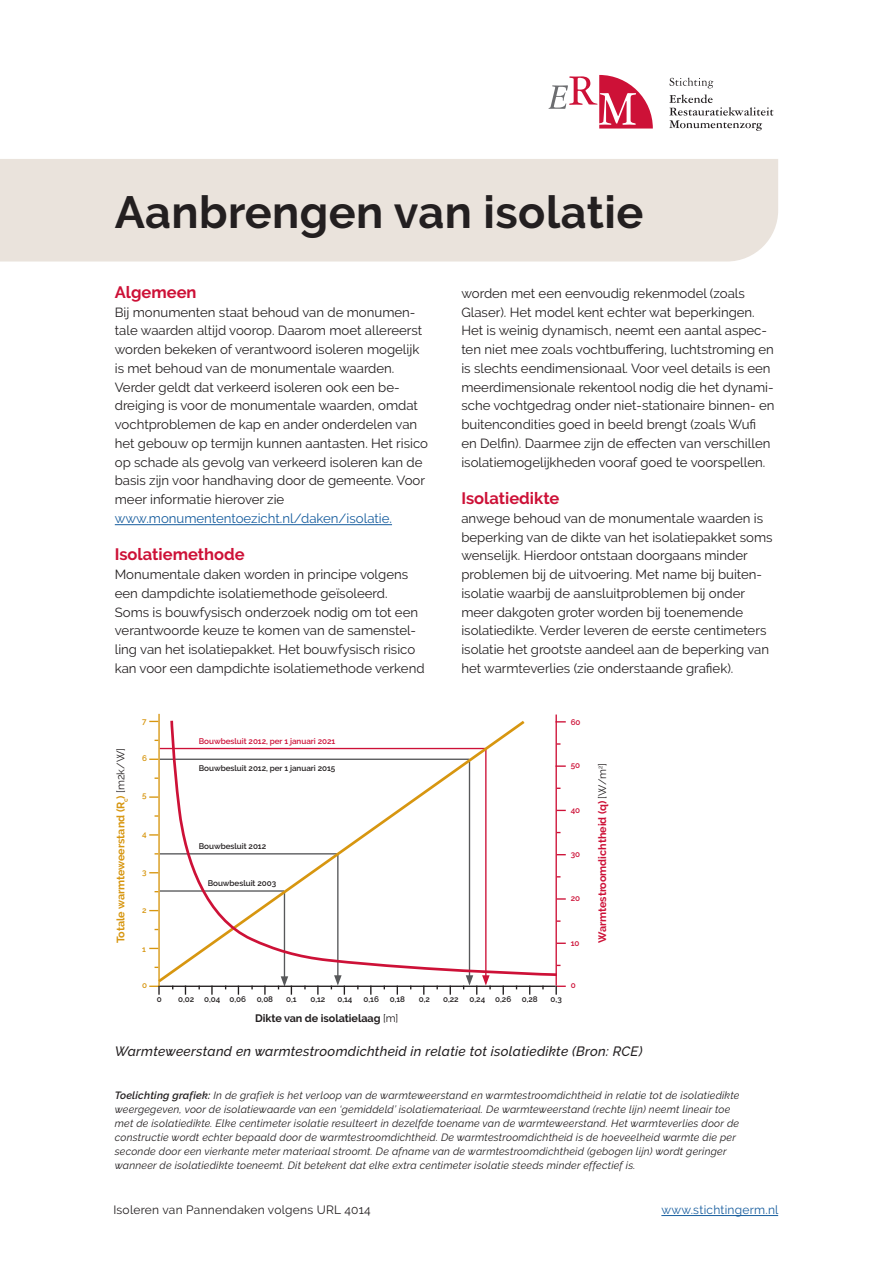
<style>
.page{position:relative;width:893px;height:1263px;background:#fff}
.page>*{position:absolute;margin:0;border:0;box-sizing:border-box;transform-origin:0 0}
.KOP_ISO{font:700 45px "Raleway";letter-spacing:.01em;color:#231f20}
.TUSSENKOP{font:700 16.5px "Raleway";color:#cd1137}
.TEKST_LAATSTE_KOL{font:italic 500 13.5px "Raleway";letter-spacing:.02em;color:#231f20}
.PLAT{font:13.2px/18.8px "Raleway";color:#231f20}
.t1{font:12px "Raleway";letter-spacing:.02em;color:#231f20}
.t2{font:12px "Raleway";letter-spacing:.02em;color:#175d9e}
.TEKST_LAATSTE_KOL-2{font:700 10.8px "Raleway";letter-spacing:-.005em;color:#d79610}
.TEKST_LAATSTE_KOL-3{font:700 10.8px "Raleway";letter-spacing:-.005em;color:#cd1137}
.TEKST_LAATSTE_KOL-4{font:700 10.8px "Raleway";letter-spacing:-.005em;color:#231f20}
.TEKST_LAATSTE_KOL-5{font:italic 10.5px "Raleway";letter-spacing:.02em;color:#231f20}
.TEKST_LAATSTE_KOL-6{font:600 8.1px "Raleway";letter-spacing:-.005em;color:#231f20}
.TEKST_LAATSTE_KOL-7{font:600 8.1px "Raleway";letter-spacing:-.005em;color:#cd1137}
.TEKST_LAATSTE_KOL-8{font:600 8.1px "Raleway";color:#d79610}
.s1{color:#175d9e}
.s2{font-weight:400;color:#231f20}
.s3{font-weight:400}
.s4{font-weight:600}
</style>
<div class="page">
<hr style="left:661px;top:1215px;width:117px;height:1px;background:#175d9e">
<div style="left:0;top:159px;width:778px;height:102px;background:#eae3dc"></div>
<svg style="left:549px;top:75px;width:104px;height:54px"></svg>
<div style="left:554px;top:117px;width:42px;height:12px;background:#fff"></div>
<svg style="left:669px;top:77px;width:105px;height:54px"></svg>
<div style="left:715px;top:68px;width:85px;height:25px;background:#fff"></div>
<svg style="left:149px;top:985px;width:11px;height:10px"></svg>
<svg style="left:211px;top:987px;width:2px;height:8px"></svg>
<svg style="left:264px;top:987px;width:2px;height:8px"></svg>
<svg style="left:555px;top:985px;width:11px;height:10px"></svg>
<svg style="left:317px;top:987px;width:2px;height:8px"></svg>
<svg style="left:560px;top:942px;width:6px;height:2px"></svg>
<svg style="left:560px;top:898px;width:6px;height:2px"></svg>
<svg style="left:149px;top:834px;width:6px;height:2px"></svg>
<svg style="left:149px;top:796px;width:6px;height:2px"></svg>
<svg style="left:463px;top:987px;width:28px;height:8px"></svg>
<svg style="left:278px;top:987px;width:14px;height:8px"></svg>
<svg style="left:331px;top:987px;width:14px;height:8px"></svg>
<svg style="left:149px;top:758px;width:6px;height:2px"></svg>
<svg style="left:560px;top:765px;width:6px;height:2px"></svg>
<hr style="left:158px;top:985px;width:397px;height:2px;background:#231f20">
<svg style="left:169px;top:720px;width:391px;height:257px"></svg>
<hr style="left:555px;top:714px;width:2px;height:271px;background:#cd1137">
<hr style="left:158px;top:714px;width:2px;height:272px;background:#d79610">
<hr style="left:115px;top:524px;width:277px;height:1px;background:#175d9e">
<p class="KOP_ISO" style="left:115px;top:186px;width:530px">Aanbrengen van isolatie</p>
<p class="TUSSENKOP" style="left:115px;top:283px;width:83px">Algemeen</p>
<p class="PLAT" style="left:115px;top:302px;width:315px">Bij monumenten staat behoud van de monumen&shy;tale waarden altijd voorop. Daarom moet allereerst worden bekeken of verantwoord isoleren mogelijk is met behoud van de monumentale waarden.<br>Verder geldt dat verkeerd isoleren ook een be&shy;dreiging is voor de monumentale waarden, omdat vochtproblemen de kap en ander onderdelen van het gebouw op termijn kunnen aantasten. Het risico op schade als gevolg van verkeerd isoleren kan de basis zijn voor handhaving door de gemeente. Voor meer informatie hierover zie <span class="s1">www.monumententoezicht.nl/daken/isolatie.</span></p>
<p class="TUSSENKOP" style="left:115px;top:545px;width:131px">Isolatiemethode</p>
<p class="PLAT" style="left:115px;top:565px;width:295px">Monumentale daken worden in principe volgens een dampdichte isolatiemethode geïsoleerd.</p>
<p class="PLAT" style="left:115px;top:602px;width:311px">Soms is bouwfysisch onderzoek nodig om tot een verantwoorde keuze te komen van de samenstel&shy;ling van het isolatiepakket. Het bouwfysisch risico kan voor een dampdichte isolatiemethode verkend</p>
<p class="TEKST_LAATSTE_KOL-2" style="left:114px;top:943px;width:196px;rotate:-90deg">Totale warmteweerstand (R<sub>c</sub>) <span class="s2">[m2k/W]</span></p>
<p class="TEKST_LAATSTE_KOL-8" style="left:142px;top:716px;width:6px">7</p>
<p class="TEKST_LAATSTE_KOL-8" style="left:142px;top:754px;width:6px">6</p>
<p class="TEKST_LAATSTE_KOL-8" style="left:142px;top:791px;width:6px">5</p>
<p class="TEKST_LAATSTE_KOL-8" style="left:142px;top:829px;width:6px">4</p>
<p class="TEKST_LAATSTE_KOL-8" style="left:142px;top:868px;width:6px">3</p>
<p class="TEKST_LAATSTE_KOL-8" style="left:142px;top:905px;width:6px">2</p>
<p class="TEKST_LAATSTE_KOL-8" style="left:142px;top:944px;width:5px">1</p>
<p class="TEKST_LAATSTE_KOL-7" style="left:199px;top:736px;width:138px">Bouwbesluit 2012, per 1 januari 2021</p>
<p class="TEKST_LAATSTE_KOL-6" style="left:199px;top:763px;width:138px">Bouwbesluit 2012, per 1 januari 2015</p>
<p class="TEKST_LAATSTE_KOL-6" style="left:199px;top:842px;width:69px">Bouwbesluit 2012</p>
<p class="TEKST_LAATSTE_KOL-6" style="left:208px;top:878px;width:70px">Bouwbesluit 2003</p>
<p class="PLAT" style="left:461px;top:284px;width:315px">worden met een eenvoudig rekenmodel (zoals Glaser). Het model kent echter wat beperkingen.<br>Het is weinig dynamisch, neemt een aantal aspec&shy;ten niet mee zoals vochtbuffering, luchtstroming en is slechts eendimensionaal. Voor veel details is een meerdimensionale rekentool nodig die het dynami&shy;sche vochtgedrag onder niet-stationaire binnen- en buitencondities goed in beeld brengt (zoals Wufi en Delfin). Daarmee zijn de effecten van verschillen isolatiemogelijkheden vooraf goed te voorspellen.</p>
<p class="TUSSENKOP" style="left:461px;top:489px;width:99px">Isolatiedikte</p>
<p class="PLAT" style="left:461px;top:509px;width:313px">anwege behoud van de monumentale waarden is beperking van de dikte van het isolatiepakket soms wenselijk. Hierdoor ontstaan doorgaans minder problemen bij de uitvoering. Met name bij buiten&shy;isolatie waarbij de aansluitproblemen bij onder meer dakgoten groter worden bij toenemende isolatiedikte. Verder leveren de eerste centimeters isolatie het grootste aandeel aan de beperking van het warmteverlies (zie onderstaande grafiek).</p>
<p class="TEKST_LAATSTE_KOL-7" style="left:571px;top:718px;width:11px">60</p>
<p class="TEKST_LAATSTE_KOL-7" style="left:571px;top:761px;width:11px">50</p>
<p class="TEKST_LAATSTE_KOL-7" style="left:571px;top:805px;width:11px">40</p>
<p class="TEKST_LAATSTE_KOL-7" style="left:571px;top:849px;width:11px">30</p>
<p class="TEKST_LAATSTE_KOL-7" style="left:571px;top:893px;width:11px">20</p>
<p class="TEKST_LAATSTE_KOL-7" style="left:571px;top:938px;width:10px">10</p>
<p class="TEKST_LAATSTE_KOL-3" style="left:596px;top:943px;width:181px;rotate:-90deg">Warmtestroomdichtheid (q) <span class="s2">[W/m</span><sup>2</sup><span class="s2">]</span></p>
<p class="TEKST_LAATSTE_KOL-8" style="left:142px;top:981px;width:6px">0</p>
<p class="TEKST_LAATSTE_KOL-7" style="left:571px;top:981px;width:6px">0</p>
<p class="TEKST_LAATSTE_KOL-6" style="left:157px;top:994px;width:6px">0</p>
<p class="TEKST_LAATSTE_KOL-6" style="left:178px;top:994px;width:18px">0,02</p>
<p class="TEKST_LAATSTE_KOL-6" style="left:204px;top:994px;width:18px">0,04</p>
<p class="TEKST_LAATSTE_KOL-6" style="left:229px;top:994px;width:18px">0,06</p>
<p class="TEKST_LAATSTE_KOL-6" style="left:257px;top:994px;width:18px">0,08</p>
<p class="TEKST_LAATSTE_KOL-6" style="left:286px;top:994px;width:12px">0,1</p>
<p class="TEKST_LAATSTE_KOL-6" style="left:310px;top:994px;width:16px">0,12</p>
<p class="TEKST_LAATSTE_KOL-6" style="left:338px;top:994px;width:17px">0,14</p>
<p class="TEKST_LAATSTE_KOL-6" style="left:364px;top:994px;width:17px">0,16</p>
<p class="TEKST_LAATSTE_KOL-6" style="left:390px;top:994px;width:17px">0,18</p>
<p class="TEKST_LAATSTE_KOL-6" style="left:419px;top:994px;width:13px">0,2</p>
<p class="TEKST_LAATSTE_KOL-6" style="left:443px;top:994px;width:17px">0,22</p>
<p class="TEKST_LAATSTE_KOL-6" style="left:470px;top:994px;width:17px">0,24</p>
<p class="TEKST_LAATSTE_KOL-6" style="left:495px;top:994px;width:18px">0,26</p>
<p class="TEKST_LAATSTE_KOL-6" style="left:522px;top:994px;width:17px">0,28</p>
<p class="TEKST_LAATSTE_KOL-6" style="left:551px;top:994px;width:13px">0,3</p>
<p class="TEKST_LAATSTE_KOL-4" style="left:255px;top:1012px;width:145px">Dikte van de isolatielaag <span class="s3">[m]</span></p>
<p class="TEKST_LAATSTE_KOL" style="left:115px;top:1043px;width:529px">Warmteweerstand en warmtestroomdichtheid in relatie tot isolatiedikte (Bron: RCE)</p>
<p class="TEKST_LAATSTE_KOL-5" style="left:115px;top:1089px;width:626px"><span class="s4">Toelichting grafiek:</span> In de grafiek is het verloop van de warmteweerstand en warmtestroomdichtheid in relatie tot de isolatiedikte</p>
<p class="TEKST_LAATSTE_KOL-5" style="left:115px;top:1103px;width:617px">weergegeven, voor de isolatiewaarde van een ‘gemiddeld’ isolatiemateriaal. De warmteweerstand (rechte lijn) neemt lineair toe</p>
<p class="TEKST_LAATSTE_KOL-5" style="left:115px;top:1117px;width:626px">met de isolatiedikte. Elke centimeter isolatie resulteert in dezelfde toename van de warmteweerstand. Het warmteverlies door de</p>
<p class="TEKST_LAATSTE_KOL-5" style="left:115px;top:1131px;width:623px">constructie wordt echter bepaald door de warmtestroomdichtheid. De warmtestroomdichtheid is de hoeveelheid warmte die per</p>
<p class="TEKST_LAATSTE_KOL-5" style="left:115px;top:1145px;width:613px">seconde door een vierkante meter materiaal stroomt. De afname van de warmtestroomdichtheid (gebogen lijn) wordt geringer</p>
<p class="TEKST_LAATSTE_KOL-5" style="left:115px;top:1159px;width:522px">wanneer de isolatiedikte toeneemt. Dit betekent dat elke extra centimeter isolatie steeds minder effectief is.</p>
<p class="t1" style="left:113px;top:1202px;width:259px">Isoleren van Pannendaken volgens URL 4014</p>
<p class="t2" style="left:661px;top:1202px;width:119px">www.stichtingerm.nl</p>
</div>
